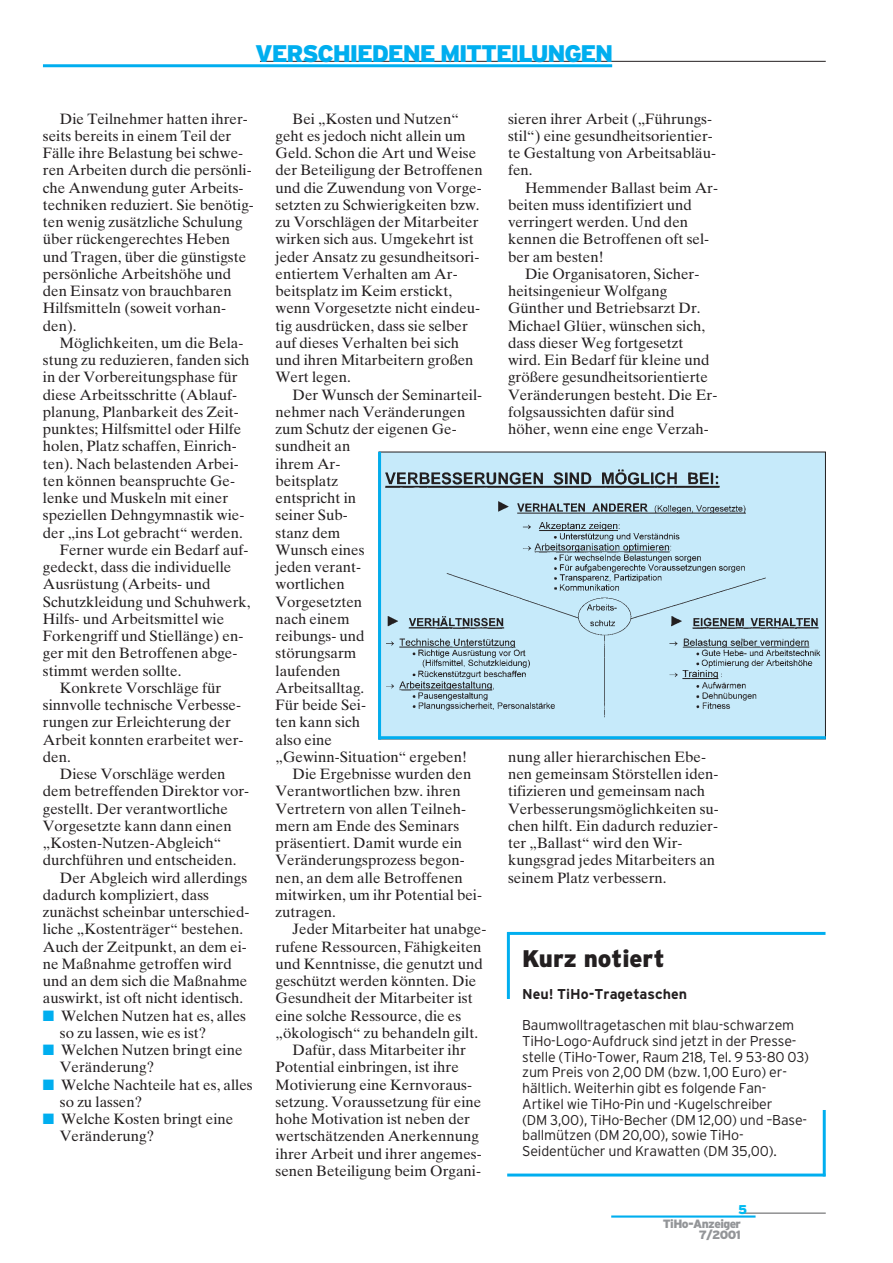
<style>
.page{position:relative;width:893px;height:1263px;background:#fff}
.page>*{position:absolute;margin:0;border:0;box-sizing:border-box;transform-origin:0 0}
.t1{font:900 24px "Interstate";letter-spacing:-.05em;color:#00aeef}
.t2{font:900 24px "Interstate";color:#231f20}
.t3{font:15px/17.2px "Times Ten";color:#231f20}
.t4{font:300 14.25px/15.8px "Interstate";letter-spacing:-.015em;color:#231f20}
.t5{font:700 14.25px "Interstate";color:#231f20}
.t6{font:900 12.75px "Interstate";color:#00baf1}
.t7{font:900 12px/10.5px "Interstate";letter-spacing:-.05em;color:#939598;text-align:right}
.s1{color:#00aeef}
</style>
<div class="page">
<hr style="left:260px;top:61px;width:565px;height:1px;background:#231f20">
<hr style="left:43px;top:64px;width:569px;height:3px;background:#00aeef">
<hr style="left:741px;top:1213px;width:84px;height:1px;background:#57585a">
<hr style="left:611px;top:1215px;width:144px;height:3px;background:#00aeef">
<img style="left:381px;top:454px;width:442px;height:282px">
<hr style="left:378px;top:736px;width:447px;height:3px;background:#00aeef">
<hr style="left:378px;top:452px;width:3px;height:288px;background:#00aeef">
<hr style="left:507px;top:932px;width:318px;height:3px;background:#00aeef">
<hr style="left:507px;top:932px;width:3px;height:67px;background:#00aeef">
<hr style="left:507px;top:1174px;width:318px;height:3px;background:#00aeef">
<hr style="left:822px;top:1110px;width:3px;height:66px;background:#00aeef">
<h1 class="t1" style="left:255px;top:44px;width:360px">VERSCHIEDENE MITTEILUNGEN</h1>
<p class="t3" style="left:43px;top:111px;width:212px;text-indent:17px">Die Teilnehmer hatten ihrer&shy;seits bereits in einem Teil der<br>Fälle ihre Belastung bei schwe&shy;ren Arbeiten durch die persönli&shy;che Anwendung guter Arbeits&shy;techniken reduziert. Sie benötig&shy;ten wenig zusätzliche Schulung über rückengerechtes Heben und Tragen, über die günstigste persönliche Arbeitshöhe und den Einsatz von brauchbaren<br>Hilfsmitteln (soweit vorhan&shy;den).</p>
<p class="t3" style="left:60px;top:336px;width:185px">Möglichkeiten, um die Bela-</p>
<p class="t3" style="left:43px;top:353px;width:208px">stung zu reduzieren, fanden sich</p>
<p class="t3" style="left:43px;top:370px;width:196px">in der Vorbereitungsphase für</p>
<p class="t3" style="left:43px;top:387px;width:195px">diese Arbeitsschritte (Ablauf-</p>
<p class="t3" style="left:43px;top:405px;width:197px">planung, Planbarkeit des Zeit-</p>
<p class="t3" style="left:43px;top:422px;width:200px">punktes; Hilfsmittel oder Hilfe</p>
<p class="t3" style="left:43px;top:439px;width:195px">holen, Platz schaffen, Einrich-</p>
<p class="t3" style="left:43px;top:456px;width:197px">ten). Nach belastenden Arbei-</p>
<p class="t3" style="left:43px;top:474px;width:194px">ten können beanspruchte Ge-</p>
<p class="t3" style="left:43px;top:491px;width:187px">lenke und Muskeln mit einer</p>
<p class="t3" style="left:43px;top:508px;width:203px">speziellen Dehngymnastik wie-</p>
<p class="t3" style="left:43px;top:525px;width:201px">der „ins Lot gebracht“ werden.</p>
<p class="t3" style="left:60px;top:543px;width:190px">Ferner wurde ein Bedarf auf-</p>
<p class="t3" style="left:43px;top:560px;width:190px">gedeckt, dass die individuelle</p>
<p class="t3" style="left:43px;top:577px;width:169px">Ausrüstung (Arbeits- und</p>
<p class="t3" style="left:43px;top:594px;width:209px">Schutzkleidung und Schuhwerk,</p>
<p class="t3" style="left:43px;top:612px;width:183px">Hilfs- und Arbeitsmittel wie</p>
<p class="t3" style="left:43px;top:629px;width:202px">Forkengriff und Stiellänge) en-</p>
<p class="t3" style="left:43px;top:646px;width:196px">ger mit den Betroffenen abge-</p>
<p class="t3" style="left:43px;top:663px;width:140px">stimmt werden sollte.</p>
<p class="t3" style="left:60px;top:681px;width:163px">Konkrete Vorschläge für</p>
<p class="t3" style="left:43px;top:698px;width:200px">sinnvolle technische Verbesse-</p>
<p class="t3" style="left:43px;top:715px;width:189px">rungen zur Erleichterung der</p>
<p class="t3" style="left:43px;top:732px;width:202px">Arbeit konnten erarbeitet wer-</p>
<p class="t3" style="left:43px;top:750px;width:29px">den.</p>
<p class="t3" style="left:60px;top:767px;width:167px">Diese Vorschläge werden</p>
<p class="t3" style="left:43px;top:784px;width:208px">dem betreffenden Direktor vor-</p>
<p class="t3" style="left:43px;top:801px;width:187px">gestellt. Der verantwortliche</p>
<p class="t3" style="left:43px;top:819px;width:190px">Vorgesetzte kann dann einen</p>
<p class="t3" style="left:43px;top:836px;width:180px">„Kosten-Nutzen-Abgleich“</p>
<p class="t3" style="left:43px;top:853px;width:195px">durchführen und entscheiden.</p>
<p class="t3" style="left:60px;top:870px;width:189px">Der Abgleich wird allerdings</p>
<p class="t3" style="left:43px;top:888px;width:167px">dadurch kompliziert, dass</p>
<p class="t3" style="left:43px;top:905px;width:208px">zunächst scheinbar unterschied-</p>
<p class="t3" style="left:43px;top:922px;width:202px">liche „Kostenträger“ bestehen.</p>
<p class="t3" style="left:43px;top:939px;width:205px">Auch der Zeitpunkt, an dem ei-</p>
<p class="t3" style="left:43px;top:957px;width:190px">ne Maßnahme getroffen wird</p>
<p class="t3" style="left:43px;top:974px;width:206px">und an dem sich die Maßnahme</p>
<p class="t3" style="left:43px;top:991px;width:202px">auswirkt, ist oft nicht identisch.</p>
<p class="t3" style="left:60px;top:1008px;width:188px;text-indent:-17px"><span class="s1">■</span> Welchen Nutzen hat es, alles so zu lassen, wie es ist?</p>
<p class="t3" style="left:60px;top:1043px;width:184px;text-indent:-17px"><span class="s1">■</span> Welchen Nutzen bringt eine<br>Veränderung?</p>
<p class="t3" style="left:60px;top:1077px;width:194px;text-indent:-17px"><span class="s1">■</span> Welche Nachteile hat es, alles so zu lassen?</p>
<p class="t3" style="left:60px;top:1112px;width:175px;text-indent:-17px"><span class="s1">■</span> Welche Kosten bringt eine<br>Veränderung?</p>
<p class="t3" style="left:275px;top:111px;width:209px;text-indent:17px">Bei „Kosten und Nutzen“ geht es jedoch nicht allein um<br>Geld. Schon die Art und Weise der Beteiligung der Betroffenen und die Zuwendung von Vorge&shy;setzten zu Schwierigkeiten bzw. zu Vorschlägen der Mitarbeiter wirken sich aus. Umgekehrt ist jeder Ansatz zu gesundheitsori&shy;entiertem Verhalten am Ar&shy;beitsplatz im Keim erstickt, wenn Vorgesetzte nicht eindeu&shy;tig ausdrücken, dass sie selber auf dieses Verhalten bei sich und ihren Mitarbeitern großen<br>Wert legen.</p>
<p class="t3" style="left:275px;top:387px;width:208px;text-indent:17px">Der Wunsch der Seminarteil&shy;nehmer nach Veränderungen zum Schutz der eigenen Ge&shy;sundheit an<br>ihrem Ar-<br>beitsplatz<br>entspricht in<br>seiner Sub-<br>stanz dem<br>Wunsch eines<br>jeden verant-<br>wortlichen<br>Vorgesetzten<br>nach einem<br>reibungs- und<br>störungsarm<br>laufenden<br>Arbeitsalltag.<br>Für beide Sei-<br>ten kann sich<br>also eine<br>„Gewinn-Situation“ ergeben!</p>
<p class="t3" style="left:275px;top:767px;width:208px;text-indent:17px">Die Ergebnisse wurden den<br>Verantwortlichen bzw. ihren<br>Vertretern von allen Teilneh&shy;mern am Ende des Seminars präsentiert. Damit wurde ein<br>Veränderungsprozess begon&shy;nen, an dem alle Betroffenen mitwirken, um ihr Potential bei&shy;zutragen.</p>
<p class="t3" style="left:292px;top:922px;width:195px">Jeder Mitarbeiter hat unabge-</p>
<p class="t3" style="left:275px;top:939px;width:207px">rufene Ressourcen, Fähigkeiten</p>
<p class="t3" style="left:275px;top:957px;width:209px">und Kenntnisse, die genutzt und</p>
<p class="t3" style="left:275px;top:974px;width:202px">geschützt werden könnten. Die</p>
<p class="t3" style="left:275px;top:991px;width:199px">Gesundheit der Mitarbeiter ist</p>
<p class="t3" style="left:275px;top:1008px;width:187px">eine solche Ressource, die es</p>
<p class="t3" style="left:275px;top:1026px;width:204px">„ökologisch“ zu behandeln gilt.</p>
<p class="t3" style="left:292px;top:1043px;width:175px">Dafür, dass Mitarbeiter ihr</p>
<p class="t3" style="left:275px;top:1060px;width:185px">Potential einbringen, ist ihre</p>
<p class="t3" style="left:275px;top:1077px;width:198px">Motivierung eine Kernvoraus-</p>
<p class="t3" style="left:275px;top:1095px;width:207px">setzung. Voraussetzung für eine</p>
<p class="t3" style="left:275px;top:1112px;width:196px">hohe Motivation ist neben der</p>
<p class="t3" style="left:275px;top:1129px;width:205px">wertschätzenden Anerkennung</p>
<p class="t3" style="left:275px;top:1146px;width:208px">ihrer Arbeit und ihrer angemes-</p>
<p class="t3" style="left:275px;top:1164px;width:207px">senen Beteiligung beim Organi-</p>
<p class="t3" style="left:508px;top:111px;width:209px">sieren ihrer Arbeit („Führungs&shy;stil“) eine gesundheitsorientier&shy;te Gestaltung von Arbeitsabläu&shy;fen.</p>
<p class="t3" style="left:508px;top:180px;width:211px;text-indent:17px">Hemmender Ballast beim Ar&shy;beiten muss identifiziert und verringert werden. Und den kennen die Betroffenen oft sel&shy;ber am besten!</p>
<p class="t3" style="left:508px;top:267px;width:211px;text-indent:17px">Die Organisatoren, Sicher&shy;heitsingenieur Wolfgang<br>Günther und Betriebsarzt Dr.<br>Michael Glüer, wünschen sich, dass dieser Weg fortgesetzt wird. Ein Bedarf für kleine und größere gesundheitsorientierte<br>Veränderungen besteht. Die Er&shy;folgsaussichten dafür sind höher, wenn eine enge Verzah-</p>
<p class="t3" style="left:508px;top:750px;width:212px">nung aller hierarchischen Ebe&shy;nen gemeinsam Störstellen iden&shy;tifizieren und gemeinsam nach<br>Verbesserungsmöglichkeiten su&shy;chen hilft. Ein dadurch reduzier&shy;ter „Ballast“ wird den Wir&shy;kungsgrad jedes Mitarbeiters an seinem Platz verbessern.</p>
<h1 class="t2" style="left:522px;top:949px;width:144px">Kurz notiert</h1>
<p class="t5" style="left:522px;top:988px;width:166px">Neu! TiHo-Tragetaschen</p>
<p class="t4" style="left:522px;top:1019px;width:288px">Baumwolltragetaschen mit blau-schwarzem TiHo-Logo-Aufdruck sind jetzt in der Presse&shy;stelle (TiHo-Tower, Raum 218, Tel. 9 53-80 03) zum Preis von 2,00 DM (bzw. 1,00 Euro) er&shy;hältlich. Weiterhin gibt es folgende Fan-Artikel wie TiHo-Pin und -Kugelschreiber<br>(DM 3,00), TiHo-Becher (DM 12,00) und –Base&shy;ballmützen (DM 20,00), sowie TiHo-Seidentücher und Krawatten (DM 35,00).</p>
<p class="t6" style="left:738px;top:1204px;width:11px">5</p>
<p class="t7" style="left:663px;top:1220px;width:80px">TiHo-Anzeiger<br>7/2001</p>
</div>
